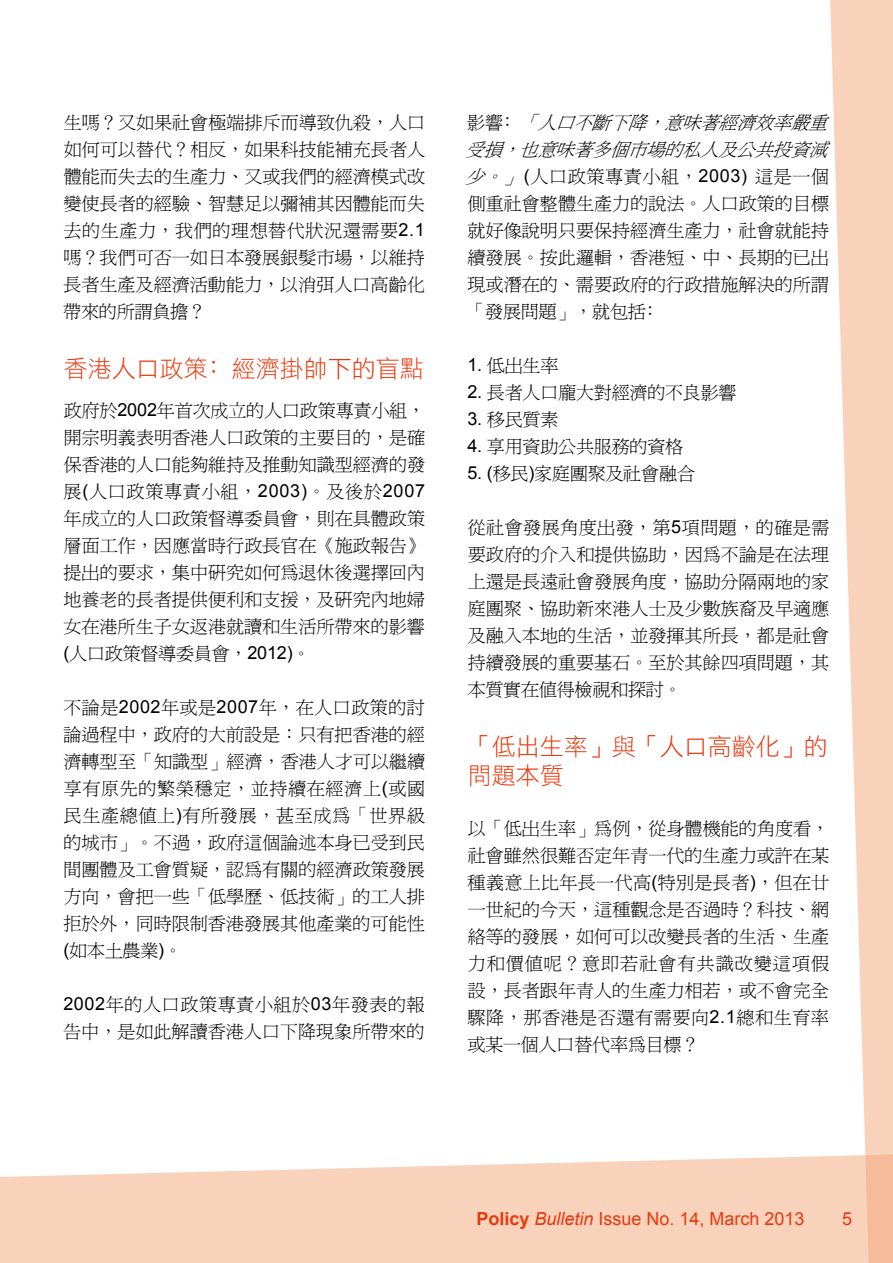
<style>
.page{position:relative;width:893px;height:1263px;background:#fff}
.page>*{position:absolute;margin:0;border:0;box-sizing:border-box;transform-origin:0 0}
.t1{font:24px/28.8px "DF Hei Std W3";color:#e8390d}
.t2{font:18px/27px "P Ming Li U";letter-spacing:.005em;color:#000;text-align:justify}
.t3{font:18px "Arial";color:#e8390d}
.s1{font-family:"Arial"}
.s2{font-style:italic}
.s3{font-weight:700}
</style>
<div class="page">
<svg style="left:830px;top:0;width:63px;height:1153px;fill:#f9d2bc"></svg>
<svg style="left:0;top:1153px;width:893px;height:110px;background:#f9d6c2"></svg>
<p class="t2" style="left:63px;top:109px;width:363px">生嗎？又如果社會極端排斥而導致仇殺，人口如何可以替代？相反，如果科技能補充長者人體能而失去的生產力、又或我們的經濟模式改變使長者的經驗、智慧足以彌補其因體能而失去的生產力，我們的理想替代狀況還需要<span class="s1">2.1</span>嗎？我們可否一如日本發展銀髮市場，以維持長者生產及經濟活動能力，以消弭人口高齡化帶來的所謂負擔？</p>
<h1 class="t1" style="left:64px;top:354px;width:362px">香港人口政策﹕經濟掛帥下的盲點</h1>
<p class="t2" style="left:63px;top:397px;width:363px">政府於<span class="s1">2002</span>年首次成立的人口政策專責小組，開宗明義表明香港人口政策的主要目的，是確保香港的人口能夠維持及推動知識型經濟的發展<span class="s1">(</span>人口政策專責小組，<span class="s1">2003)</span>。及後於<span class="s1">2007</span>年成立的人口政策督導委員會，則在具體政策層面工作，因應當時行政長官在《施政報告》提出的要求，集中研究如何為退休後選擇回內地養老的長者提供便利和支援，及研究內地婦女在港所生子女返港就讀和生活所帶來的影響<span class="s1">(</span>人口政策督導委員會，<span class="s1">2012)</span>。</p>
<p class="t2" style="left:63px;top:694px;width:363px">不論是<span class="s1">2002</span>年或是<span class="s1">2007</span>年，在人口政策的討論過程中，政府的大前設是：只有把香港的經濟轉型至「知識型」經濟，香港人才可以繼續享有原先的繁榮穩定，並持續在經濟上<span class="s1">(</span>或國民生產總值上<span class="s1">)</span>有所發展，甚至成為「世界級的城市」。不過，政府這個論述本身已受到民間團體及工會質疑，認為有關的經濟政策發展方向，會把一些「低學歷、低技術」的工人排拒於外，同時限制香港發展其他產業的可能性<span class="s1">(</span>如本土農業<span class="s1">)</span>。</p>
<p class="t2" style="left:63px;top:991px;width:363px"><span class="s1">2002</span>年的人口政策專責小組於<span class="s1">03</span>年發表的報告中，是如此解讀香港人口下降現象所帶來的</p>
<p class="t2" style="left:466px;top:109px;width:370px;text-align:left">影響 ﹕ <span class="s2">「人口不斷下降，意味著經濟效率嚴重受損，也意味著多個市場的私人及公共投資減少。」</span><span class="s1">(</span>人口政策專責小組，<span class="s1">2003)</span> 這是一個側重社會整體生產力的說法。人口政策的目標就好像說明只要保持經濟生產力，社會就能持續發展。按此邏輯，香港短、中、長期的已出現或潛在的、需要政府的行政措施解決的所謂「發展問題」，就包括﹕</p>
<p class="t2" style="left:467px;top:352px;width:92px"><span class="s1">1.</span> 低出生率</p>
<p class="t2" style="left:467px;top:379px;width:271px"><span class="s1">2.</span> 長者人口龐大對經濟的不良影響</p>
<p class="t2" style="left:467px;top:406px;width:92px"><span class="s1">3.</span> 移民質素</p>
<p class="t2" style="left:467px;top:433px;width:217px"><span class="s1">4.</span> 享用資助公共服務的資格</p>
<p class="t2" style="left:467px;top:460px;width:229px"><span class="s1">5. (</span>移民<span class="s1">)</span>家庭團聚及社會融合</p>
<p class="t2" style="left:468px;top:514px;width:363px">從社會發展角度出發，第<span class="s1">5</span>項問題，的確是需要政府的介入和提供協助，因為不論是在法理上還是長遠社會發展角度，協助分隔兩地的家庭團聚、協助新來港人士及少數族裔及早適應及融入本地的生活，並發揮其所長，都是社會持續發展的重要基石。至於其餘四項問題，其本質實在值得檢視和探討。</p>
<h1 class="t1" style="left:468px;top:732px;width:362px">「低出生率」與「人口高齡化」的問題本質</h1>
<p class="t2" style="left:467px;top:814px;width:363px">以「低出生率」為例，從身體機能的角度看，社會雖然很難否定年青一代的生產力或許在某種義意上比年長一代高<span class="s1">(</span>特別是長者<span class="s1">)</span>，但在廿一世紀的今天，這種觀念是否過時？科技、網絡等的發展，如何可以改變長者的生活、生產力和價值呢？意即若社會有共識改變這項假設，長者跟年青人的生產力相若，或不會完全驟降，那香港是否還有需要向<span class="s1">2.1</span>總和生育率或某一個人口替代率為目標？</p>
<p class="t3" style="left:476px;top:1207px;width:330px"><span class="s3">Policy</span> <span class="s2">Bulletin</span> Issue No. 14, March 2013</p>
<p class="t3" style="left:842px;top:1207px;width:12px">5</p>
</div>
